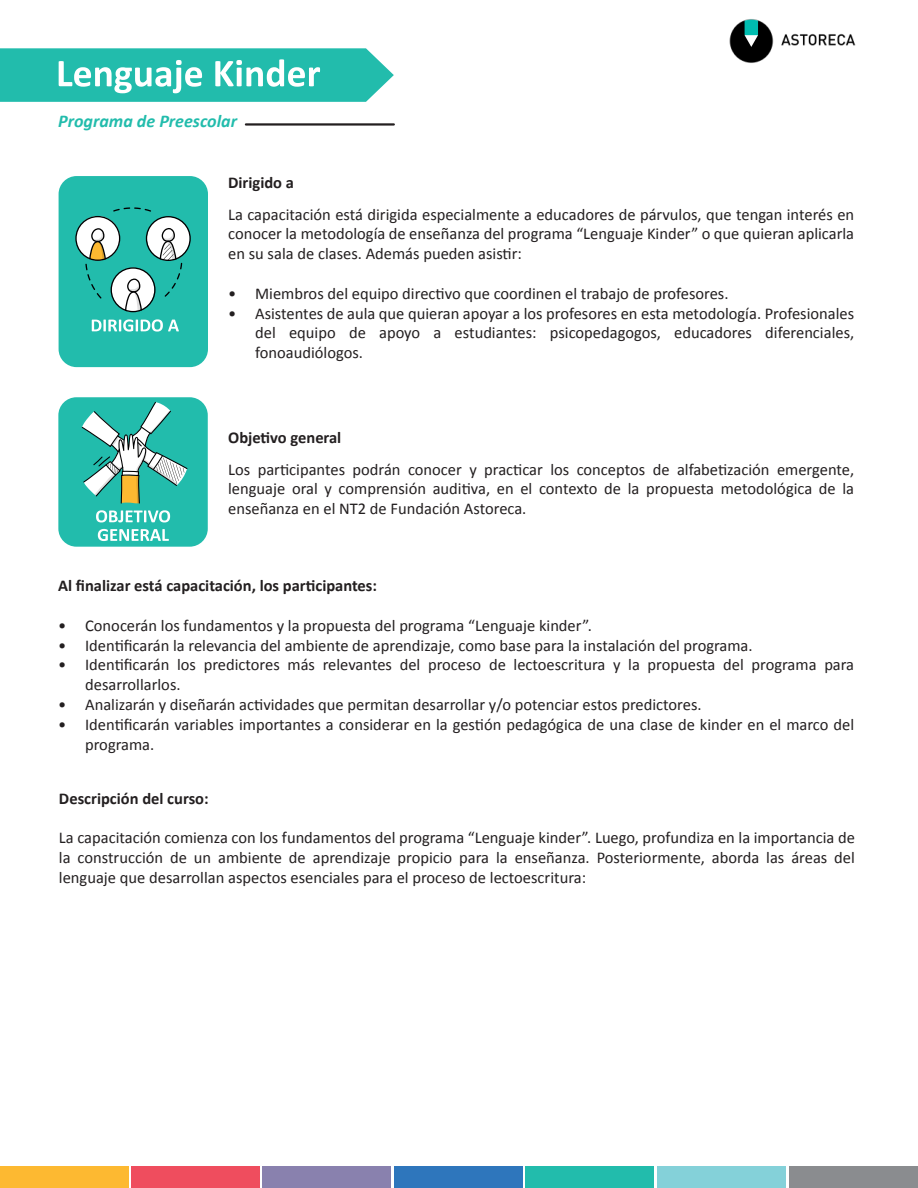
<style>
.page{position:relative;width:918px;height:1188px;background:#fff}
.page>*{position:absolute;margin:0;border:0;box-sizing:border-box;transform-origin:0 0}
.t1{font:italic 700 18px "Calibri";color:#22bcac}
.t2{font:16.5px/19.8px "Calibri";color:#231f20;text-align:justify}
.t3{font:700 16.5px "Calibri";color:#231f20}
</style>
<div class="page">
<div style="left:0;top:1167px;width:129px;height:21px;background:#fdb931"></div>
<div style="left:131px;top:1167px;width:129px;height:21px;background:#ef4d5e"></div>
<div style="left:263px;top:1167px;width:128px;height:21px;background:#8981ae"></div>
<div style="left:394px;top:1167px;width:129px;height:21px;background:#2e76bc"></div>
<div style="left:526px;top:1167px;width:128px;height:21px;background:#22bcac"></div>
<div style="left:657px;top:1167px;width:129px;height:21px;background:#84d1d9"></div>
<div style="left:789px;top:1167px;width:129px;height:21px;background:#8a8c8f"></div>
<img style="left:729px;top:19px;width:127px;height:44px">
<hr style="left:246px;top:123px;width:148px;height:3px;background:#231f20">
<div style="left:59px;top:176px;width:149px;height:191px;background:#22bcac;border-radius:18px"></div>
<svg style="left:75px;top:207px;width:116px;height:105px"></svg>
<svg style="left:92px;top:319px;width:87px;height:13px"></svg>
<div style="left:58px;top:397px;width:150px;height:150px;background:#22bcac;border-radius:18px"></div>
<svg style="left:96px;top:510px;width:74px;height:12px"></svg>
<svg style="left:98px;top:529px;width:71px;height:12px"></svg>
<svg style="left:82px;top:402px;width:105px;height:102px"></svg>
<svg style="left:0;top:48px;width:394px;height:54px;background:#48c7ba"></svg>
<p class="t1" style="left:58px;top:110px;width:180px">Programa de Preescolar</p>
<p class="t3" style="left:228px;top:172px;width:67px">Dirigido a</p>
<p class="t2" style="left:228px;top:204px;width:628px">La capacitación está dirigida especialmente a educadores de párvulos, que tengan interés en conocer la metodología de enseñanza del programa “Lenguaje Kinder” o que quieran aplicarla en su sala de clases. Además pueden asistir:</p>
<p class="t2" style="left:228px;top:283px;width:502px">• Miembros del equipo directivo que coordinen el trabajo de profesores.</p>
<p class="t2" style="left:255px;top:303px;width:601px;text-indent:-27px">• Asistentes de aula que quieran apoyar a los profesores en esta metodología. Profesionales del equipo de apoyo a estudiantes: psicopedagogos, educadores diferenciales, fonoaudiólogos.</p>
<p class="t3" style="left:228px;top:427px;width:115px">Objetivo general</p>
<p class="t2" style="left:228px;top:459px;width:628px">Los participantes podrán conocer y practicar los conceptos de alfabetización emergente, lenguaje oral y comprensión auditiva, en el contexto de la propuesta metodológica de la enseñanza en el NT2 de Fundación Astoreca.</p>
<p class="t3" style="left:58px;top:575px;width:320px">Al finalizar está capacitación, los participantes:</p>
<p class="t2" style="left:58px;top:616px;width:535px">• Conocerán los fundamentos y la propuesta del programa “Lenguaje kinder”.</p>
<p class="t2" style="left:58px;top:635px;width:696px">• Identificarán la relevancia del ambiente de aprendizaje, como base para la instalación del programa.</p>
<p class="t2" style="left:85px;top:655px;width:771px;text-indent:-27px">• Identificarán los predictores más relevantes del proceso de lectoescritura y la propuesta del programa para desarrollarlos.</p>
<p class="t2" style="left:58px;top:695px;width:645px">• Analizarán y diseñarán actividades que permitan desarrollar y/o potenciar estos predictores.</p>
<p class="t2" style="left:85px;top:715px;width:771px;text-indent:-27px">• Identificarán variables importantes a considerar en la gestión pedagógica de una clase de kinder en el marco del programa.</p>
<p class="t3" style="left:59px;top:788px;width:151px">Descripción del curso:</p>
<p class="t2" style="left:59px;top:828px;width:798px">La capacitación comienza con los fundamentos del programa “Lenguaje kinder”. Luego, profundiza en la importancia de la construcción de un ambiente de aprendizaje propicio para la enseñanza. Posteriormente, aborda las áreas del lenguaje que desarrollan aspectos esenciales para el proceso de lectoescritura:</p>
</div>
